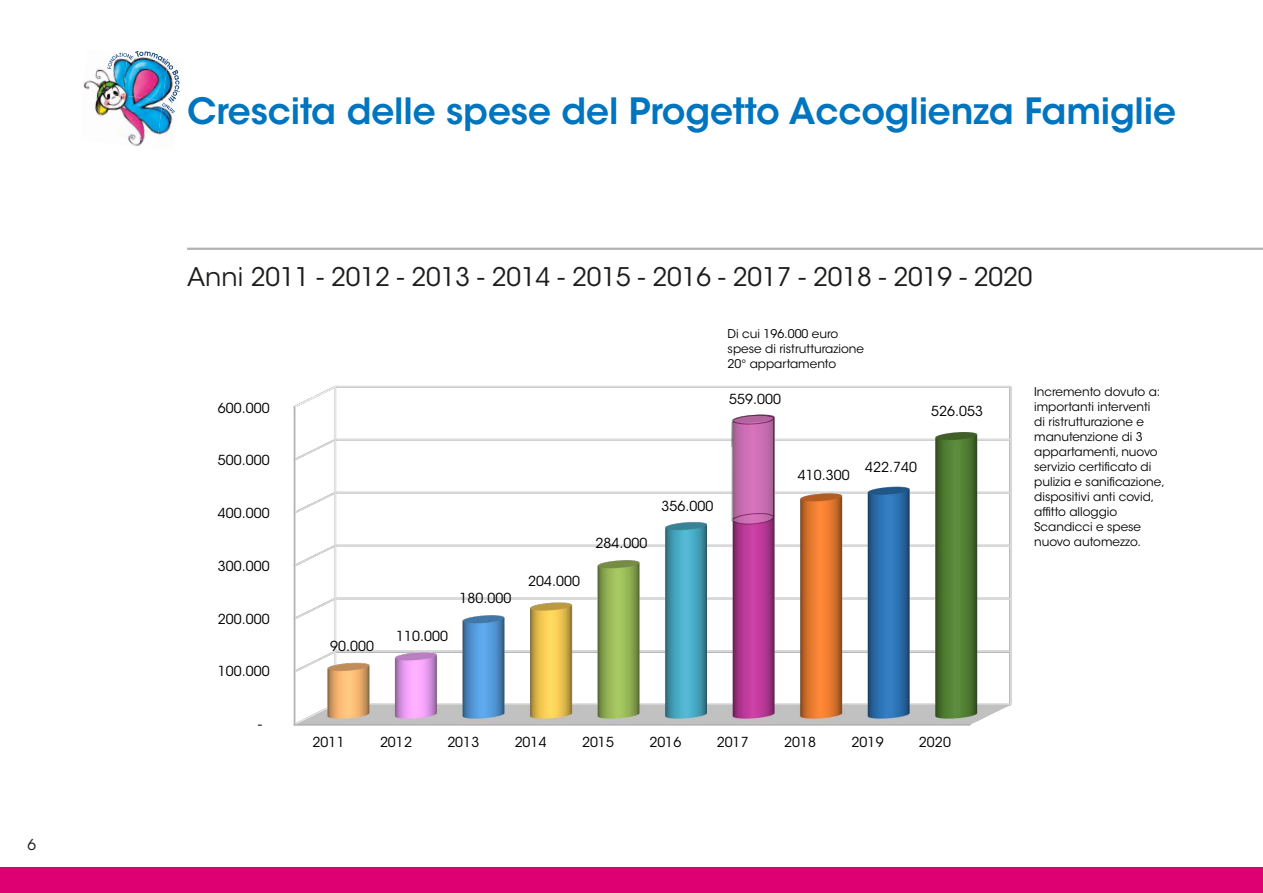
<style>
.page{position:relative;width:1263px;height:893px;background:#fff}
.page>*{position:absolute;margin:0;border:0;box-sizing:border-box;transform-origin:0 0}
.t1{font:600 36px "ITC Avant Garde Std";letter-spacing:-.005em;color:#0075bf}
.t2{font:25.5px "ITC Avant Garde Std";color:#1d1d1b}
.t3{font:15px "ITC Avant Garde Std";color:#1d1d1b}
.t4{font:13.8px "ITC Avant Garde Std";letter-spacing:.005em;color:#000}
.t5{font:12px/15px "ITC Avant Garde Std";color:#000}
</style>
<div class="page">
<div style="left:0;top:867px;width:1263px;height:26px;background:#de0072"></div>
<hr style="left:187px;top:248px;width:1076px;height:2px;background:#b2b2b2">
<img style="left:83px;top:66px;width:25px;height:24px">
<img style="left:163px;top:113px;width:10px;height:21px">
<img style="left:94px;top:90px;width:14px;height:26px">
<img style="left:122px;top:113px;width:41px;height:22px">
<img style="left:122px;top:132px;width:35px;height:14px">
<img style="left:108px;top:51px;width:72px;height:62px">
<img style="left:293px;top:385px;width:719px;height:341px">
<svg style="left:724px;top:395px;width:53px;height:131px"></svg>
<p class="t3" style="left:28px;top:839px;width:10px">6</p>
<h1 class="t1" style="left:187px;top:97px;width:990px">Crescita delle spese del Progetto Accoglienza Famiglie</h1>
<h2 class="t2" style="left:187px;top:266px;width:847px">Anni 2011 - 2012 - 2013 - 2014 - 2015 - 2016 - 2017 - 2018 - 2019 - 2020</h2>
<p class="t4" style="left:218px;top:400px;width:53px">600.000</p>
<p class="t4" style="left:218px;top:452px;width:53px">500.000</p>
<p class="t4" style="left:218px;top:505px;width:53px">400.000</p>
<p class="t4" style="left:218px;top:558px;width:53px">300.000</p>
<p class="t4" style="left:218px;top:611px;width:53px">200.000</p>
<p class="t4" style="left:218px;top:663px;width:53px">100.000</p>
<p class="t4" style="left:258px;top:716px;width:5px">-</p>
<p class="t4" style="left:330px;top:639px;width:45px">90.000</p>
<p class="t4" style="left:396px;top:628px;width:53px">110.000</p>
<p class="t4" style="left:460px;top:590px;width:53px">180.000</p>
<p class="t5" style="left:728px;top:327px;width:138px">Di cui 196.000 euro spese di ristrutturazione<br>20° appartamento</p>
<p class="t4" style="left:729px;top:391px;width:53px">559.000</p>
<p class="t4" style="left:931px;top:403px;width:53px">526.053</p>
<p class="t4" style="left:528px;top:573px;width:53px">204.000</p>
<p class="t4" style="left:596px;top:535px;width:53px">284.000</p>
<p class="t4" style="left:662px;top:498px;width:53px">356.000</p>
<p class="t4" style="left:798px;top:467px;width:53px">410.300</p>
<p class="t4" style="left:865px;top:459px;width:53px">422.740</p>
<p class="t4" style="left:313px;top:734px;width:34px">2011</p>
<p class="t4" style="left:380px;top:734px;width:34px">2012</p>
<p class="t4" style="left:447px;top:734px;width:34px">2013</p>
<p class="t4" style="left:515px;top:734px;width:34px">2014</p>
<p class="t4" style="left:582px;top:734px;width:34px">2015</p>
<p class="t4" style="left:649px;top:734px;width:34px">2016</p>
<p class="t4" style="left:717px;top:734px;width:34px">2017</p>
<p class="t4" style="left:784px;top:734px;width:34px">2018</p>
<p class="t4" style="left:851px;top:734px;width:34px">2019</p>
<p class="t4" style="left:919px;top:734px;width:34px">2020</p>
<p class="t5" style="left:1034px;top:385px;width:132px">Incremento dovuto a: importanti interventi<br>di ristrutturazione e manutenzione di 3 appartamenti, nuovo servizio certificato di pulizia e sanificazione, dispositivi anti covid, affitto alloggio<br>Scandicci e spese nuovo automezzo.</p>
</div>
